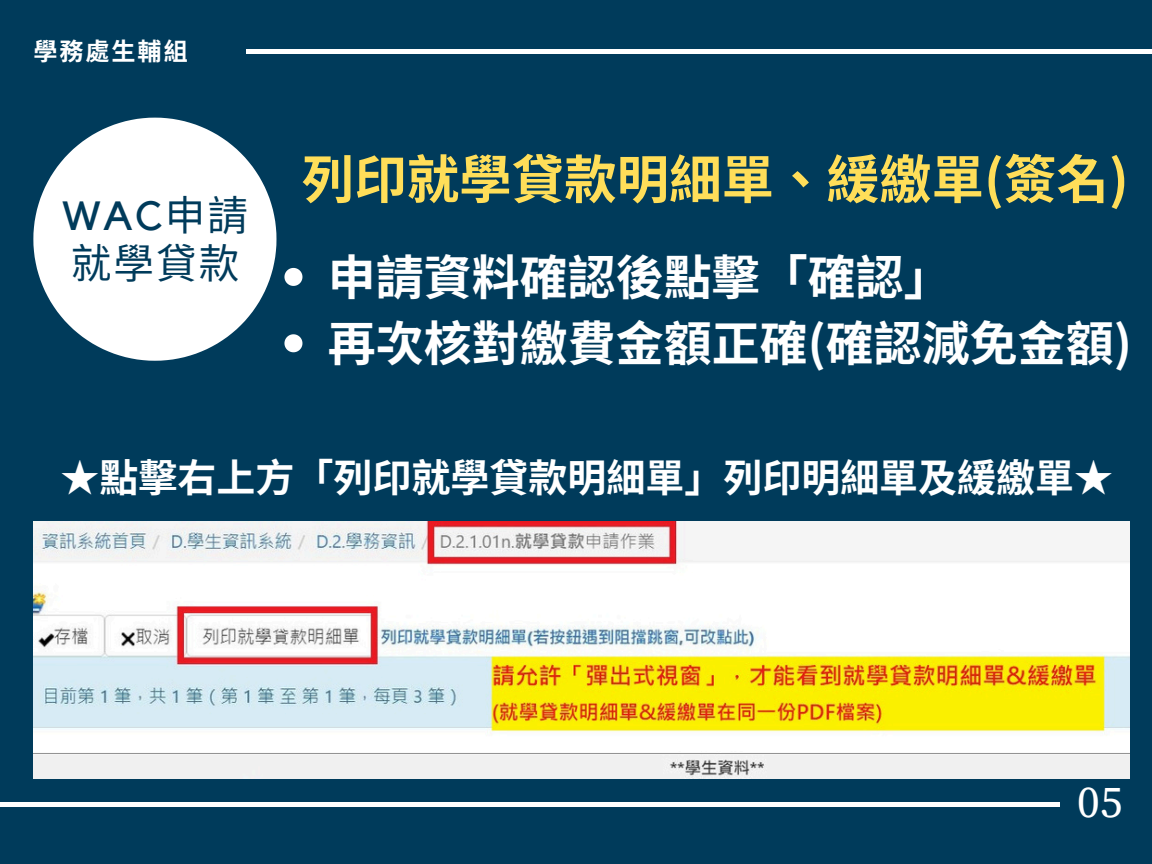
<style>
.page{position:relative;width:1152px;height:864px;background:#003b5b}
.page>*{position:absolute;margin:0;border:0;box-sizing:border-box;transform-origin:0 0}
.t1{font:700 52.5px "Noto Sans TC";color:#ffde59}
.t2{font:700 48px "Noto Sans TC";color:#fff}
.t3{font:45.3px "Source Serif Pro";color:#fff}
.t4{font:40.65px/47.2px "Noto Sans CJ Ksc";color:#003b5b}
.t5{font:700 39px "Noto Sans TC";color:#fff}
.t6{font:700 24.15px "Noto Sans CJ Ksc";color:#fff}
.s1{font-family:"Kollektif"}
</style>
<div class="page">
<div style="left:0;top:802px;width:1060px;height:5px;background:#fff"></div>
<div style="left:246px;top:49px;width:906px;height:5px;background:#fff"></div>
<img style="left:33px;top:522px;width:1096px;height:256px">
<svg style="left:284px;top:268px;width:18px;height:18px"></svg>
<svg style="left:284px;top:334px;width:18px;height:18px"></svg>
<svg style="left:33px;top:118px;width:243px;height:243px;fill:#fff"></svg>
<p class="t6" style="left:33px;top:32px;width:156px">學務處生輔組</p>
<p class="t4" style="left:62px;top:190px;width:184px"><span class="s1">WAC</span>申請就學貸款</p>
<h1 class="t1" style="left:302px;top:138px;width:829px">列印就學貸款明細單、緩繳單(簽名)</h1>
<p class="t2" style="left:328px;top:239px;width:625px">申請資料確認後點擊「確認」</p>
<p class="t2" style="left:328px;top:306px;width:806px">再次核對繳費金額正確(確認減免金額)</p>
<h4 class="t5" style="left:61px;top:447px;width:1054px">★點擊右上方「列印就學貸款明細單」列印明細單及緩繳單★</h4>
<p class="t3" style="left:1077px;top:776px;width:47px">05</p>
</div>
